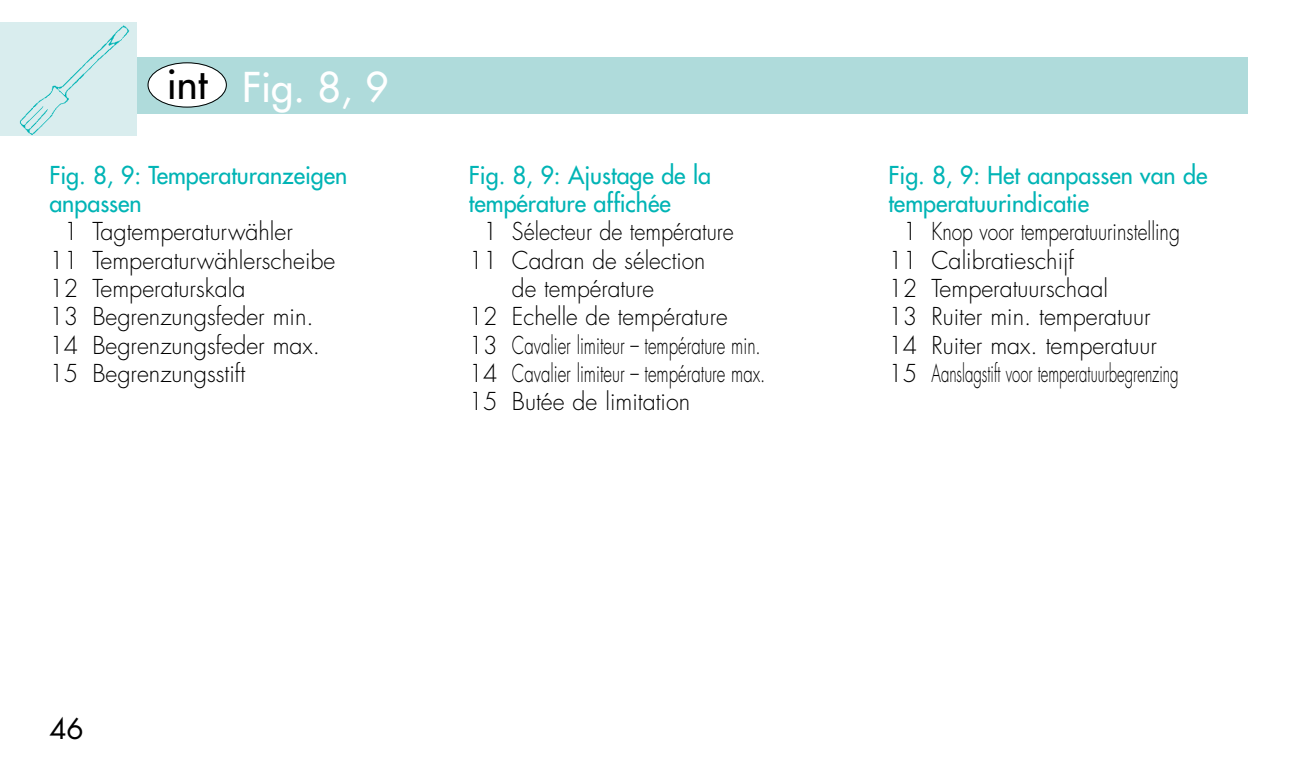
<style>
.page{position:relative;width:1300px;height:768px;background:#fff}
.page>*{position:absolute;margin:0;border:0;box-sizing:border-box;transform-origin:0 0}
.t1{font:40px "Futura";color:#fff}
.t2{font:40px "Futura";color:#000}
.t3{font:28px "Futura";color:#000}
.t4{font:300 24px/28.4px "Futura";color:#000}
.t5{font:24px/28.4px "Futura";color:#00b4b5}
.t6{font:300 24px "Futura";color:#000;scale:.95 1}
</style>
<div class="page">
<div style="left:0;top:57px;width:1247px;height:56px;background:#afdbdb"></div>
<div style="left:0;top:23px;width:136px;height:113px;background:#d9edee"></div>
<img style="left:19px;top:25px;width:111px;height:110px">
<div style="left:149px;top:63px;width:77px;height:44px;background:#fff;border-radius:50%"></div>
<div style="left:148px;top:62px;width:79px;height:46px;border:1px solid #000;border-radius:50%"></div>
<h1 class="t2" style="left:167px;top:65px;width:42px">int</h1>
<h1 class="t1" style="left:242px;top:67px;width:148px">Fig. 8, 9</h1>
<p class="t5" style="left:49px;top:162px;width:300px">Fig. 8, 9: Temperaturanzeigen anpassen</p>
<p class="t4" style="left:49px;top:219px;width:287px;text-indent:14px">1 Tagtemperaturwähler<br>11 Temperaturwählerscheibe<br>12 Temperaturskala<br>13 Begrenzungsfeder min.<br>14 Begrenzungsfeder max.<br>15 Begrenzungsstift</p>
<p class="t5" style="left:469px;top:162px;width:244px">Fig. 8, 9: Ajustage de la température affichée</p>
<p class="t4" style="left:483px;top:219px;width:252px">1 Sélecteur de température</p>
<p class="t4" style="left:469px;top:248px;width:238px">11 Cadran de sélection</p>
<p class="t6" style="left:512px;top:277px;width:151px">de température</p>
<p class="t4" style="left:469px;top:304px;width:260px">12 Echelle de température</p>
<p class="t4" style="left:469px;top:333px;width:293px">13 Cavalier limiteur – température min.</p>
<p class="t4" style="left:469px;top:361px;width:298px">14 Cavalier limiteur – température max.</p>
<p class="t4" style="left:469px;top:389px;width:223px">15 Butée de limitation</p>
<p class="t3" style="left:49px;top:715px;width:36px">46</p>
<p class="t5" style="left:888px;top:162px;width:321px">Fig. 8, 9: Het aanpassen van de temperatuurindicatie</p>
<p class="t4" style="left:888px;top:219px;width:293px;text-indent:14px">1 Knop voor temperatuurinstelling<br>11 Calibratieschijf<br>12 Temperatuurschaal<br>13 Ruiter min. temperatuur<br>14 Ruiter max. temperatuur<br>15 Aanslagstift voor temperatuurbegrenzing</p>
</div>
